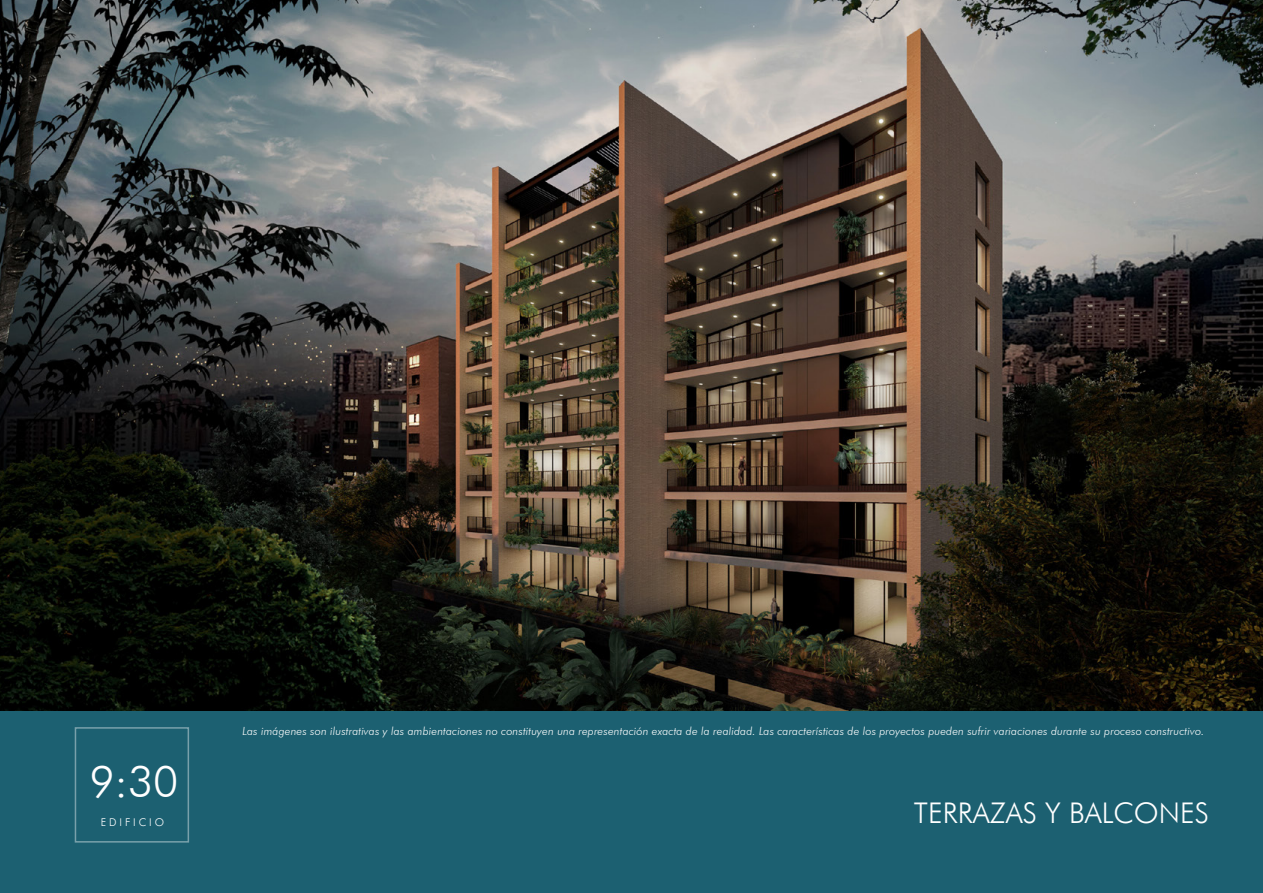
<style>
.page{position:relative;width:1263px;height:893px;background:#fff}
.page>*{position:absolute;margin:0;border:0;box-sizing:border-box;transform-origin:0 0}
.t1{font:300 43.65px "Futura BT";color:#fff}
.t2{font:300 28.5px "Futura BT";color:#fff}
.t3{font:italic 300 11.25px "Futura BT";letter-spacing:.01em;color:#fff}
.t4{font:300 10.65px "Futura BT";letter-spacing:.27em;color:#fff}
</style>
<div class="page">
<div style="left:0;top:710px;width:1263px;height:183px;background:#1c6071"></div>
<img style="left:0;top:0;width:1263px;height:710px">
<h1 class="t1" style="left:89px;top:755px;width:91px">9:30</h1>
<p class="t4" style="left:101px;top:815px;width:65px">EDIFICIO</p>
<p class="t3" style="left:243px;top:724px;width:963px">Las imágenes son ilustrativas y las ambientaciones no constituyen una representación exacta de la realidad. Las características de los proyectos pueden sufrir variaciones durante su proceso constructivo.</p>
<h2 class="t2" style="left:914px;top:796px;width:296px">TERRAZAS Y BALCONES</h2>
</div>
